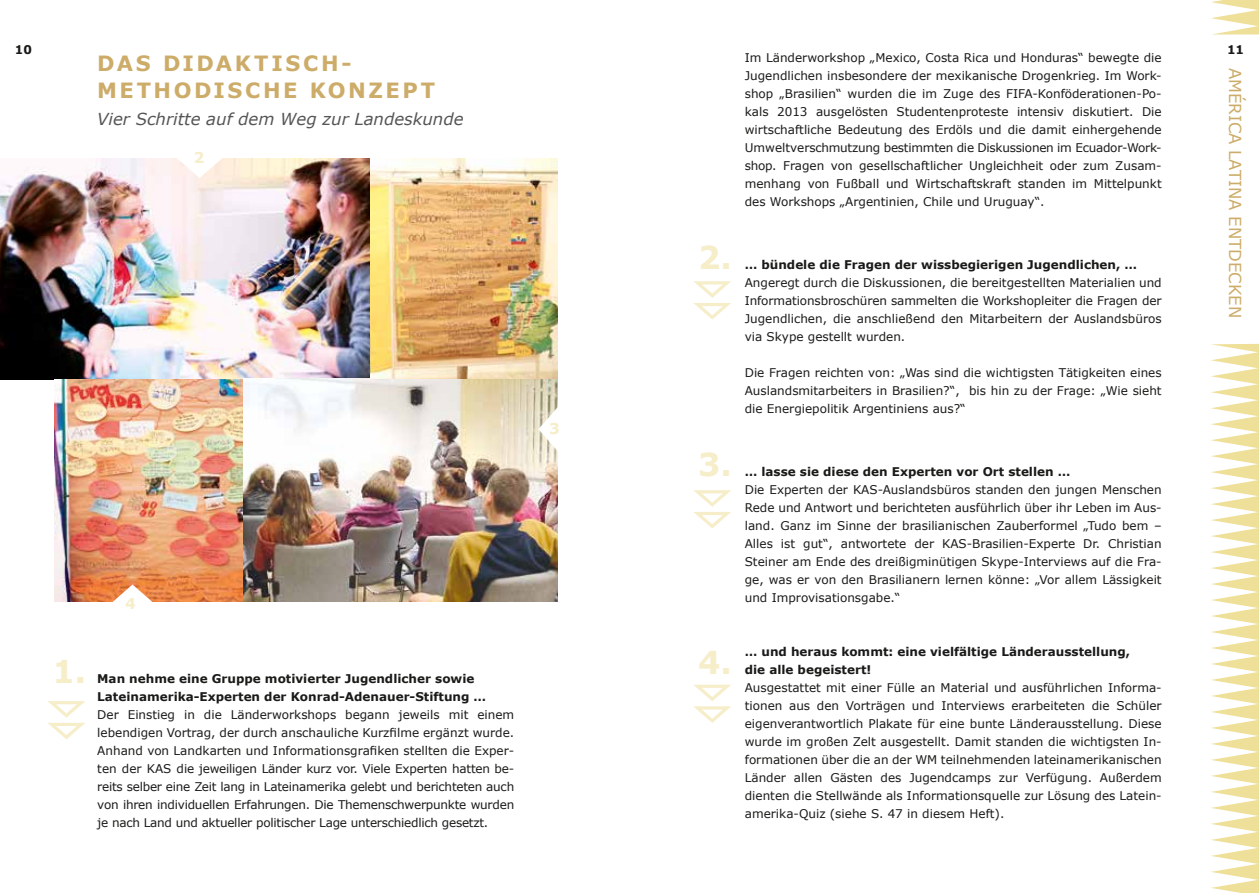
<style>
.page{position:relative;width:1259px;height:893px;background:#fff}
.page>*{position:absolute;margin:0;border:0;box-sizing:border-box;transform-origin:0 0}
.t1{font:700 31.5px "Verdana";color:#f6edc9}
.t2{font:700 21px/27px "Verdana";letter-spacing:.12em;color:#ccac68}
.t3{font:italic 16.5px "Verdana";color:#565656}
.t4{font:16.5px "Verdana";color:#ccac68}
.t5{font:700 14.85px "Verdana";color:#f6edc9}
.t6{font:12px/18px "Verdana";color:#1a1a18;text-align:justify}
.t7{font:700 12px/18px "Verdana";color:#1a1a18}
</style>
<div class="page">
<svg style="left:1211px;top:0;width:48px;height:35px"></svg>
<svg style="left:48px;top:701px;width:37px;height:38px"></svg>
<svg style="left:693px;top:281px;width:38px;height:39px"></svg>
<svg style="left:693px;top:490px;width:38px;height:38px"></svg>
<svg style="left:693px;top:685px;width:38px;height:38px"></svg>
<img style="left:0;top:159px;width:558px;height:220px">
<img style="left:55px;top:379px;width:503px;height:223px">
<svg style="left:176px;top:158px;width:47px;height:20px"></svg>
<svg style="left:538px;top:406px;width:20px;height:47px"></svg>
<svg style="left:109px;top:585px;width:47px;height:17px"></svg>
<svg style="left:1211px;top:344px;width:48px;height:549px"></svg>
<p class="t7" style="left:15px;top:40px;width:19px">10</p>
<p class="t7" style="left:1227px;top:40px;width:19px">11</p>
<h3 class="t4" style="left:1245px;top:68px;width:252px;rotate:90deg">AMÉRICA LATINA ENTDECKEN</h3>
<p class="t6" style="left:745px;top:48px;width:418px">Im Länderworkshop „Mexico, Costa Rica und Honduras“ bewegte die Jugendlichen insbesondere der mexikanische Drogenkrieg. Im Work&shy;shop „Brasilien“ wurden die im Zuge des FIFA-Konföderationen-Po&shy;kals 2013 ausgelösten Studentenproteste intensiv diskutiert. Die wirtschaftliche Bedeutung des Erdöls und die damit einhergehende Umweltverschmutzung bestimmten die Diskussionen im Ecuador-Work&shy;shop. Fragen von gesellschaftlicher Ungleichheit oder zum Zusam&shy;menhang von Fußball und Wirtschaftskraft standen im Mittelpunkt des Workshops „Argentinien, Chile und Uruguay“.</p>
<h2 class="t2" style="left:97px;top:49px;width:339px">Das Didaktisch-<br>Methodische Konzept</h2>
<h3 class="t3" style="left:97px;top:108px;width:368px">Vier Schritte auf dem Weg zur Landeskunde</h3>
<p class="t5" style="left:194px;top:148px;width:12px">2</p>
<h1 class="t1" style="left:698px;top:237px;width:35px">2.</h1>
<p class="t7" style="left:745px;top:255px;width:394px">… bündele die Fragen der wissbegierigen Jugendlichen, …</p>
<p class="t6" style="left:745px;top:273px;width:418px">Angeregt durch die Diskussionen, die bereitgestellten Materialien und Informationsbroschüren sammelten die Workshopleiter die Fragen der Jugendlichen, die anschließend den Mitarbeitern der Auslandsbüros via Skype gestellt wurden.</p>
<p class="t6" style="left:745px;top:363px;width:418px">Die Fragen reichten von: „Was sind die wichtigsten Tätigkeiten eines Auslandsmitarbeiters in Brasilien?“, bis hin zu der Frage: „Wie sieht die Energiepolitik Argentiniens aus?“</p>
<p class="t5" style="left:549px;top:419px;width:12px">3</p>
<p class="t5" style="left:125px;top:594px;width:12px">4</p>
<h1 class="t1" style="left:52px;top:651px;width:35px">1.</h1>
<p class="t7" style="left:97px;top:669px;width:390px">Man nehme eine Gruppe motivierter Jugendlicher sowie<br>Lateinamerika-Experten der Konrad-Adenauer-Stiftung …</p>
<p class="t6" style="left:97px;top:705px;width:418px">Der Einstieg in die Länderworkshops begann jeweils mit einem lebendigen Vortrag, der durch anschauliche Kurzfilme ergänzt wurde.<br>Anhand von Landkarten und Informationsgrafiken stellten die Exper&shy;ten der KAS die jeweiligen Länder kurz vor. Viele Experten hatten be&shy;reits selber eine Zeit lang in Lateinamerika gelebt und berichteten auch von ihren individuellen Erfahrungen. Die Themenschwerpunkte wurden je nach Land und aktueller politischer Lage unterschiedlich gesetzt.</p>
<h1 class="t1" style="left:698px;top:444px;width:35px">3.</h1>
<p class="t7" style="left:745px;top:462px;width:327px">… lasse sie diese den Experten vor Ort stellen …</p>
<p class="t6" style="left:745px;top:480px;width:418px">Die Experten der KAS-Auslandsbüros standen den jungen Menschen Rede und Antwort und berichteten ausführlich über ihr Leben im Aus&shy;land. Ganz im Sinne der brasilianischen Zauberformel „Tudo bem – Alles ist gut“, antwortete der KAS-Brasilien-Experte Dr. Christian Steiner am Ende des dreißigminütigen Skype-Interviews auf die Fra&shy;ge, was er von den Brasilianern lernen könne: „Vor allem Lässigkeit und Improvisationsgabe.“</p>
<h1 class="t1" style="left:698px;top:642px;width:35px">4.</h1>
<p class="t7" style="left:745px;top:642px;width:387px">… und heraus kommt: eine vielfältige Länderausstellung, die alle begeistert!</p>
<p class="t6" style="left:745px;top:678px;width:418px">Ausgestattet mit einer Fülle an Material und ausführlichen Informa&shy;tionen aus den Vorträgen und Interviews erarbeiteten die Schüler eigenverantwortlich Plakate für eine bunte Länderausstellung. Diese wurde im großen Zelt ausgestellt. Damit standen die wichtigsten In&shy;formationen über die an der WM teilnehmenden lateinamerikanischen Länder allen Gästen des Jugendcamps zur Verfügung. Außerdem dienten die Stellwände als Informationsquelle zur Lösung des Latein&shy;amerika-Quiz (siehe S. 47 in diesem Heft).</p>
</div>
